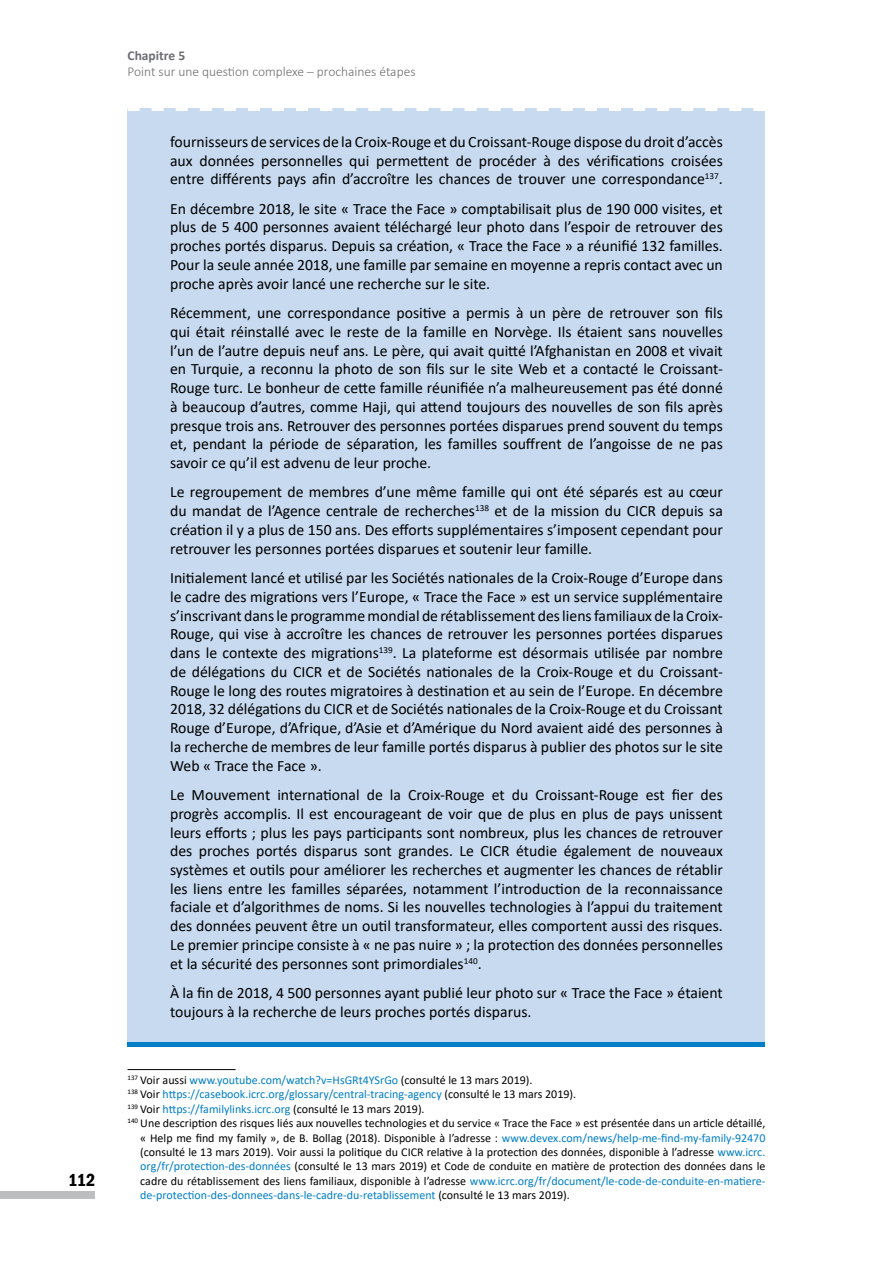
<style>
.page{position:relative;width:893px;height:1263px;background:#fff}
.page>*{position:absolute;margin:0;border:0;box-sizing:border-box;transform-origin:0 0}
.t1{font:600 condensed 18px "Franklin Gothic";color:#000}
.t2{font:15.75px/18.8px "Calibri";color:#000;text-align:justify}
.t3{font:300 13.5px "Calibri";color:#6d6e71}
.t4{font:700 13.5px "Calibri";color:#6d6e71}
.t5{font:12px "Calibri";color:#000}
.t6{font:12px "Calibri";color:#007ec6}
.s1{color:#000}
.s2{color:#007ec6}
</style>
<div class="page">
<div style="left:0;top:1191px;width:95px;height:8px;background:#bcbec0"></div>
<div style="left:128px;top:108px;width:637px;height:938px;background:#c7daf0"></div>
<hr style="left:128px;top:1069px;width:108px;height:1px;background:#000">
<hr style="left:128px;top:1042px;width:637px;height:4px;background:#007ec6">
<svg style="left:128px;top:108px;width:637px;height:3px"></svg>
<p class="t1" style="left:68px;top:1168px;width:29px">112</p>
<p class="t4" style="left:128px;top:46px;width:59px">Chapitre 5</p>
<p class="t3" style="left:128px;top:63px;width:289px">Point sur une question complexe – prochaines étapes</p>
<p class="t2" style="left:170px;top:132px;width:554px">fournisseurs de services de la Croix-Rouge et du Croissant-Rouge dispose du droit d’accès aux données personnelles qui permettent de procéder à des vérifications croisées entre différents pays afin d’accroître les chances de trouver une correspondance<sup>137</sup>.</p>
<p class="t2" style="left:170px;top:199px;width:554px">En décembre 2018, le site « Trace the Face » comptabilisait plus de 190 000 visites, et plus de 5 400 personnes avaient téléchargé leur photo dans l’espoir de retrouver des proches portés disparus. Depuis sa création, « Trace the Face » a réunifié 132 familles.<br>Pour la seule année 2018, une famille par semaine en moyenne a repris contact avec un proche après avoir lancé une recherche sur le site.</p>
<p class="t2" style="left:170px;top:303px;width:554px">Récemment, une correspondance positive a permis à un père de retrouver son fils qui était réinstallé avec le reste de la famille en Norvège. Ils étaient sans nouvelles l’un de l’autre depuis neuf ans. Le père, qui avait quitté l’Afghanistan en 2008 et vivait en Turquie, a reconnu la photo de son fils sur le site Web et a contacté le Croissant-Rouge turc. Le bonheur de cette famille réunifiée n’a malheureusement pas été donné à beaucoup d’autres, comme Haji, qui attend toujours des nouvelles de son fils après presque trois ans. Retrouver des personnes portées disparues prend souvent du temps et, pendant la période de séparation, les familles souffrent de l’angoisse de ne pas savoir ce qu’il est advenu de leur proche.</p>
<p class="t2" style="left:170px;top:482px;width:554px">Le regroupement de membres d’une même famille qui ont été séparés est au cœur du mandat de l’Agence centrale de recherches<sup>138</sup> et de la mission du CICR depuis sa création il y a plus de 150 ans. Des efforts supplémentaires s’imposent cependant pour retrouver les personnes portées disparues et soutenir leur famille.</p>
<p class="t2" style="left:170px;top:568px;width:554px">Initialement lancé et utilisé par les Sociétés nationales de la Croix-Rouge d’Europe dans le cadre des migrations vers l’Europe, « Trace the Face » est un service supplémentaire s’inscrivant dans le programme mondial de rétablissement des liens familiaux de la Croix-Rouge, qui vise à accroître les chances de retrouver les personnes portées disparues dans le contexte des migrations<sup>139</sup>. La plateforme est désormais utilisée par nombre de délégations du CICR et de Sociétés nationales de la Croix-Rouge et du Croissant-Rouge le long des routes migratoires à destination et au sein de l’Europe. En décembre 2018, 32 délégations du CICR et de Sociétés nationales de la Croix-Rouge et du Croissant Rouge d’Europe, d’Afrique, d’Asie et d’Amérique du Nord avaient aidé des personnes à la recherche de membres de leur famille portés disparus à publier des photos sur le site Web « Trace the Face ».</p>
<p class="t2" style="left:170px;top:785px;width:554px">Le Mouvement international de la Croix-Rouge et du Croissant-Rouge est fier des progrès accomplis. Il est encourageant de voir que de plus en plus de pays unissent leurs efforts ; plus les pays participants sont nombreux, plus les chances de retrouver des proches portés disparus sont grandes. Le CICR étudie également de nouveaux systèmes et outils pour améliorer les recherches et augmenter les chances de rétablir les liens entre les familles séparées, notamment l’introduction de la reconnaissance faciale et d’algorithmes de noms. Si les nouvelles technologies à l’appui du traitement des données peuvent être un outil transformateur, elles comportent aussi des risques.<br>Le premier principe consiste à « ne pas nuire » ; la protection des données personnelles et la sécurité des personnes sont primordiales<sup>140</sup>.</p>
<p class="t2" style="left:170px;top:983px;width:554px">À la fin de 2018, 4 500 personnes ayant publié leur photo sur « Trace the Face » étaient toujours à la recherche de leurs proches portés disparus.</p>
<p class="t6" style="left:128px;top:1072px;width:406px"><sup>137</sup> <span class="s1">Voir aussi</span> www.youtube.com/watch?v=HsGRt4YSrGo <span class="s1">(consulté le 13 mars 2019).</span></p>
<p class="t6" style="left:128px;top:1086px;width:450px"><sup>138</sup> <span class="s1">Voir</span> https://casebook.icrc.org/glossary/central-tracing-agency <span class="s1">(consulté le 13 mars 2019).</span></p>
<p class="t6" style="left:128px;top:1100px;width:299px"><sup>139</sup> <span class="s1">Voir</span> https://familylinks.icrc.org <span class="s1">(consulté le 13 mars 2019).</span></p>
<p class="t5" style="left:128px;top:1115px;width:639px"><sup>140</sup> Une description des risques liés aux nouvelles technologies et du service « Trace the Face » est présentée dans un article détaillé,</p>
<p class="t5" style="left:140px;top:1129px;width:627px">« Help me find my family », de B. Bollag (2018). Disponible à l’adresse : <span class="s2">www.devex.com/news/help-me-find-my-family-92470</span></p>
<p class="t5" style="left:140px;top:1144px;width:627px">(consulté le 13 mars 2019). Voir aussi la politique du CICR relative à la protection des données, disponible à l’adresse <span class="s2">www.icrc.</span></p>
<p class="t5" style="left:140px;top:1158px;width:627px"><span class="s2">org/fr/protection-des-données</span> (consulté le 13 mars 2019) et Code de conduite en matière de protection des données dans le</p>
<p class="t5" style="left:140px;top:1172px;width:627px">cadre du rétablissement des liens familiaux, disponible à l’adresse <span class="s2">www.icrc.org/fr/document/le-code-de-conduite-en-matiere-</span></p>
<p class="t6" style="left:140px;top:1187px;width:431px">de-protection-des-donnees-dans-le-cadre-du-retablissement <span class="s1">(consulté le 13 mars 2019).</span></p>
</div>
